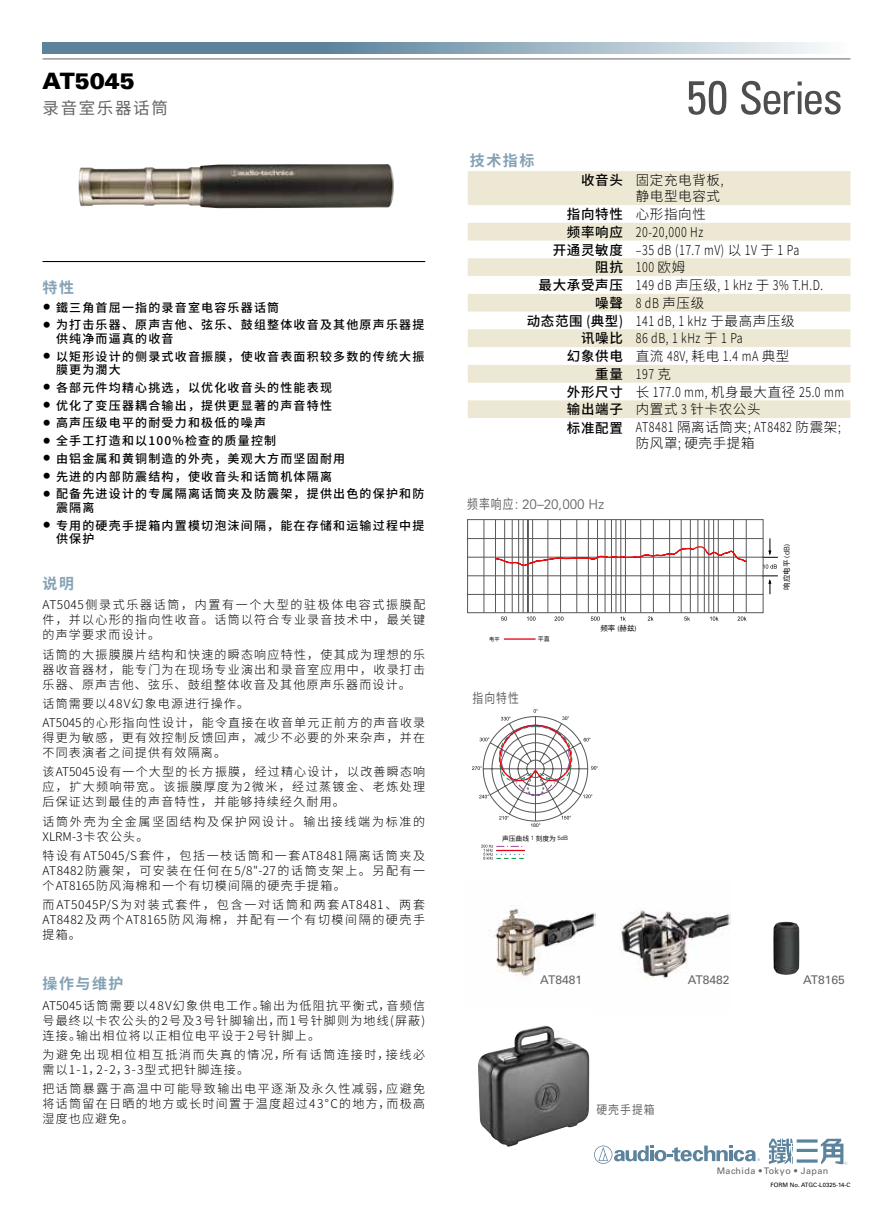
<style>
.page{position:relative;width:893px;height:1212px;background:#fff}
.page>*{position:absolute;margin:0;border:0;box-sizing:border-box;transform-origin:0 0}
.t1{font:900 22.5px "Univers";color:#000}
.t2{font:16.5px "Noto Sans Hans";letter-spacing:.1em;color:#666464}
.t3{font:700 15px "Noto Sans Hans";letter-spacing:.1em;color:#84a2b5}
.t4{font:300 13.5px "Noto Sans Hans";letter-spacing:.05em;color:#000;scale:.8 1}
.t5{font:300 13.5px/16.2px "Noto Sans Hans";letter-spacing:.05em;color:#000;text-align:right}
.t6{font:300 13.5px "Univers";color:#666464}
.t7{font:13.5px "Noto Sans Hans";color:#666464;scale:.8 1}
.t8{font:300 12px/15px "Noto Sans Hans";letter-spacing:.105em;color:#000;text-align:justify}
.t9{font:500 12px/13.5px "Noto Sans Hans";letter-spacing:.1em;color:#000}
.t10{font:300 12px/15px "Noto Sans Hans";letter-spacing:.14em;color:#000}
.t11{font:300 12px/15px "Noto Sans Hans";letter-spacing:.145em;color:#000}
.t12{font:12px "Univers LT Std";color:#666464}
.t13{font:12px "Noto Sans Hans";letter-spacing:.1em;color:#666464;scale:.9 1}
.t14{font:9px "Univers LT Std";letter-spacing:.05em;color:#666464}
.t15{font:7.5px "Noto Sans Hans";color:#000}
.t16{font:6.75px "Noto Sans Hans";color:#000}
.t17{font:6px "Univers LT Std";color:#000}
.t18{font:6px "Noto Sans Hans";color:#000}
.t19{font:5.25px "Noto Sans Hans";color:#000}
.s1{font-family:"Univers ATT";font-weight:700}
.s2{font-weight:500}
.s3{font-family:"Noto Sans Hans";font-weight:400}
.s4{font-family:"Univers";font-weight:300}
.s5{font-family:"Univers";font-weight:300;font-size:6px}
</style>
<div class="page">
<hr style="left:43px;top:58px;width:807px;height:1px;background:#666464">
<svg style="left:688px;top:81px;width:38px;height:34px"></svg>
<svg style="left:741px;top:81px;width:100px;height:34px"></svg>
<svg style="left:468px;top:171px;width:382px;height:247px;fill:#ede8d3"></svg>
<hr style="left:504px;top:638px;width:32px;height:2px;background:#e60012">
<svg style="left:467px;top:519px;width:311px;height:102px"></svg>
<svg style="left:481px;top:845px;width:44px;height:14px"></svg>
<svg style="left:472px;top:709px;width:126px;height:118px"></svg>
<svg style="left:594px;top:1145px;width:166px;height:19px"></svg>
<svg style="left:769px;top:1138px;width:78px;height:26px"></svg>
<svg style="left:43px;top:43px;width:779px;height:10px;background:#8ba8b9"></svg>
<img style="left:78px;top:164px;width:316px;height:44px">
<hr style="left:43px;top:261px;width:382px;height:1px;background:#000">
<img style="left:595px;top:910px;width:135px;height:68px">
<img style="left:773px;top:922px;width:26px;height:53px">
<img style="left:495px;top:905px;width:100px;height:71px">
<img style="left:478px;top:1025px;width:111px;height:122px">
<h1 class="t1" style="left:43px;top:66px;width:94px">AT5045</h1>
<h2 class="t2" style="left:43px;top:99px;width:127px">录音室乐器话筒</h2>
<p class="t3" style="left:43px;top:279px;width:33px">特性</p>
<p class="t9" style="left:43px;top:301px;width:238px"><span class="s1">•</span> 鐵三角首屈一指的录音室电容乐器话筒</p>
<p class="t9" style="left:56px;top:318px;width:370px;text-indent:-13px"><span class="s1">•</span> 为打击乐器、原声吉他、弦乐、鼓组整体收音及其他原声乐器提供纯净而逼真的收音</p>
<p class="t9" style="left:56px;top:350px;width:370px;text-indent:-13px"><span class="s1">•</span> 以矩形设计的侧录式收音振膜，使收音表面积较多数的传统大振膜更为濶大</p>
<p class="t9" style="left:43px;top:381px;width:291px"><span class="s1">•</span> 各部元件均精心挑选，以优化收音头的性能表现</p>
<p class="t9" style="left:43px;top:399px;width:291px"><span class="s1">•</span> 优化了变压器耦合输出，提供更显著的声音特性</p>
<p class="t9" style="left:43px;top:416px;width:225px"><span class="s1">•</span> 高声压级电平的耐受力和极低的噪声</p>
<p class="t9" style="left:43px;top:434px;width:235px"><span class="s1">•</span> 全手工打造和以100%检查的质量控制</p>
<p class="t9" style="left:43px;top:452px;width:304px"><span class="s1">•</span> 由铝金属和黄铜制造的外壳，美观大方而坚固耐用</p>
<p class="t9" style="left:43px;top:470px;width:291px"><span class="s1">•</span> 先进的内部防震结构，使收音头和话筒机体隔离</p>
<p class="t9" style="left:56px;top:487px;width:370px;text-indent:-13px"><span class="s1">•</span> 配备先进设计的专属隔离话筒夹及防震架，提供出色的保护和防震隔离</p>
<p class="t9" style="left:56px;top:519px;width:370px;text-indent:-13px"><span class="s1">•</span> 专用的硬壳手提箱内置模切泡沫间隔，能在存储和运输过程中提供保护</p>
<p class="t3" style="left:43px;top:575px;width:33px">说明</p>
<p class="t8" style="left:43px;top:598px;width:384px">AT5045侧录式乐器话筒，内置有一个大型的驻极体电容式振膜配件，并以心形的指向性收音。话筒以符合专业录音技术中，最关键的声学要求而设计。</p>
<p class="t8" style="left:43px;top:647px;width:384px">话筒的大振膜膜片结构和快速的瞬态响应特性，使其成为理想的乐器收音器材，能专门为在现场专业演出和录音室应用中，收录打击乐器、原声吉他、弦乐、鼓组整体收音及其他原声乐器而设计。</p>
<p class="t8" style="left:43px;top:694px;width:384px;line-height:19.2px">话筒需要以48V幻象电源进行操作。<br>AT5045的心形指向性设计，能令直接在收音单元正前方的声音收录</p>
<p class="t8" style="left:43px;top:730px;width:384px">得更为敏感，更有效控制反馈回声，减少不必要的外来杂声，并在不同表演者之间提供有效隔离。</p>
<p class="t8" style="left:43px;top:765px;width:384px">该AT5045设有一个大型的长方振膜，经过精心设计，以改善瞬态响应，扩大频响带宽。该振膜厚度为2微米，经过蒸镀金、老炼处理后保证达到最佳的声音特性，并能够持续经久耐用。</p>
<p class="t11" style="left:43px;top:814px;width:384px">话筒外壳为全金属坚固结构及保护网设计。输出接线端为标准的<br>XLRM-3卡农公头。</p>
<p class="t8" style="left:43px;top:848px;width:384px">特设有AT5045/S套件，包括一枝话筒和一套AT8481隔离话筒夹及AT8482防震架，可安装在任何在5/8"-27的话筒支架上。另配有一个AT8165防风海棉和一个有切模间隔的硬壳手提箱。</p>
<p class="t8" style="left:43px;top:897px;width:384px">而AT5045P/S为对装式套件，包含一对话筒和两套AT8481、两套AT8482及两个AT8165防风海棉，并配有一个有切模间隔的硬壳手提箱。</p>
<p class="t3" style="left:43px;top:975px;width:82px">操作与维护</p>
<p class="t8" style="left:43px;top:998px;width:384px">AT5045话筒需要以48V幻象供电工作。输出为低阻抗平衡式，音频信号最终以卡农公头的2号及3号针脚输出，而1号针脚则为地线(屏蔽)连接。输出相位将以正相位电平设于2号针脚上。</p>
<p class="t10" style="left:43px;top:1047px;width:384px">为避免出现相位相互抵消而失真的情况，所有话筒连接时，接线必需以1-1，2-2，3-3型式把针脚连接。</p>
<p class="t8" style="left:43px;top:1081px;width:384px">把话筒暴露于高温中可能导致输出电平逐渐及永久性减弱，应避免将话筒留在日晒的地方或长时间置于温度超过43°C的地方，而极高湿度也应避免。</p>
<p class="t3" style="left:470px;top:152px;width:66px">技术指标</p>
<p class="t5" style="left:581px;top:172px;width:144px"><span class="s2">收音头</span> 固定充电背板,静电型电容式</p>
<p class="t5" style="left:567px;top:206px;width:140px"><span class="s2">指向特性</span> 心形指向性</p>
<p class="t4" style="left:567px;top:224px;width:172px"><span class="s2">频率响应</span> 20-20,000 Hz</p>
<p class="t4" style="left:553px;top:242px;width:310px"><span class="s2">开通灵敏度</span> –35 dB (17.7 mV) 以 1V 于 1 Pa</p>
<p class="t4" style="left:595px;top:260px;width:114px"><span class="s2">阻抗</span> 100 欧姆</p>
<p class="t4" style="left:539px;top:277px;width:357px"><span class="s2">最大承受声压</span> 149 dB 声压级, 1 kHz 于 3% T.H.D.</p>
<p class="t4" style="left:595px;top:295px;width:138px"><span class="s2">噪聲</span> 8 dB 声压级</p>
<p class="t4" style="left:527px;top:313px;width:336px"><span class="s2">动态范围 (典型)</span> 141 dB, 1 kHz 于最高声压级</p>
<p class="t4" style="left:581px;top:331px;width:204px"><span class="s2">讯噪比</span> 86 dB, 1 kHz 于 1 Pa</p>
<p class="t5" style="left:567px;top:348px;width:224px"><span class="s2">幻象供电</span> 直流 48V, 耗电 1.4 mA 典型</p>
<p class="t4" style="left:595px;top:366px;width:96px"><span class="s2">重量</span> 197 克</p>
<p class="t5" style="left:567px;top:384px;width:279px"><span class="s2">外形尺寸</span> 长 177.0 mm, 机身最大直径 25.0 mm</p>
<p class="t5" style="left:567px;top:402px;width:195px"><span class="s2">输出端子</span> 内置式 3 针卡农公头</p>
<p class="t4" style="left:567px;top:419px;width:344px"><span class="s2">标准配置</span> AT8481 隔离话筒夹; AT8482 防震架;</p>
<p class="t5" style="left:636px;top:435px;width:120px">防风罩; 硬壳手提箱</p>
<p class="t6" style="left:467px;top:496px;width:138px"><span class="s3">频率响应</span>: 20–20,000 Hz</p>
<p class="t19" style="left:489px;top:636px;width:12px">电平</p>
<p class="t18" style="left:538px;top:635px;width:13px">平直</p>
<p class="t7" style="left:472px;top:690px;width:60px">指向特性</p>
<p class="t15" style="left:600px;top:624px;width:38px">频率 <span class="s4">(</span>赫兹<span class="s4">)</span></p>
<p class="t16" style="left:502px;top:834px;width:68px">声压曲线 <span class="s5">1</span> 刻度为 <span class="s5">5dB</span></p>
<p class="t15" style="left:783px;top:590px;width:47px;rotate:-90deg">响应电平 <span class="s4">(dB)</span></p>
<p class="t12" style="left:540px;top:973px;width:43px">AT8481</p>
<p class="t12" style="left:688px;top:973px;width:43px">AT8482</p>
<p class="t12" style="left:803px;top:973px;width:43px">AT8165</p>
<p class="t13" style="left:596px;top:1103px;width:66px">硬壳手提箱</p>
<p class="t14" style="left:717px;top:1165px;width:113px">Machida • Tokyo • Japan</p>
<p class="t17" style="left:770px;top:1181px;width:82px">FORM No. ATGC-L0325-14-C</p>
</div>
